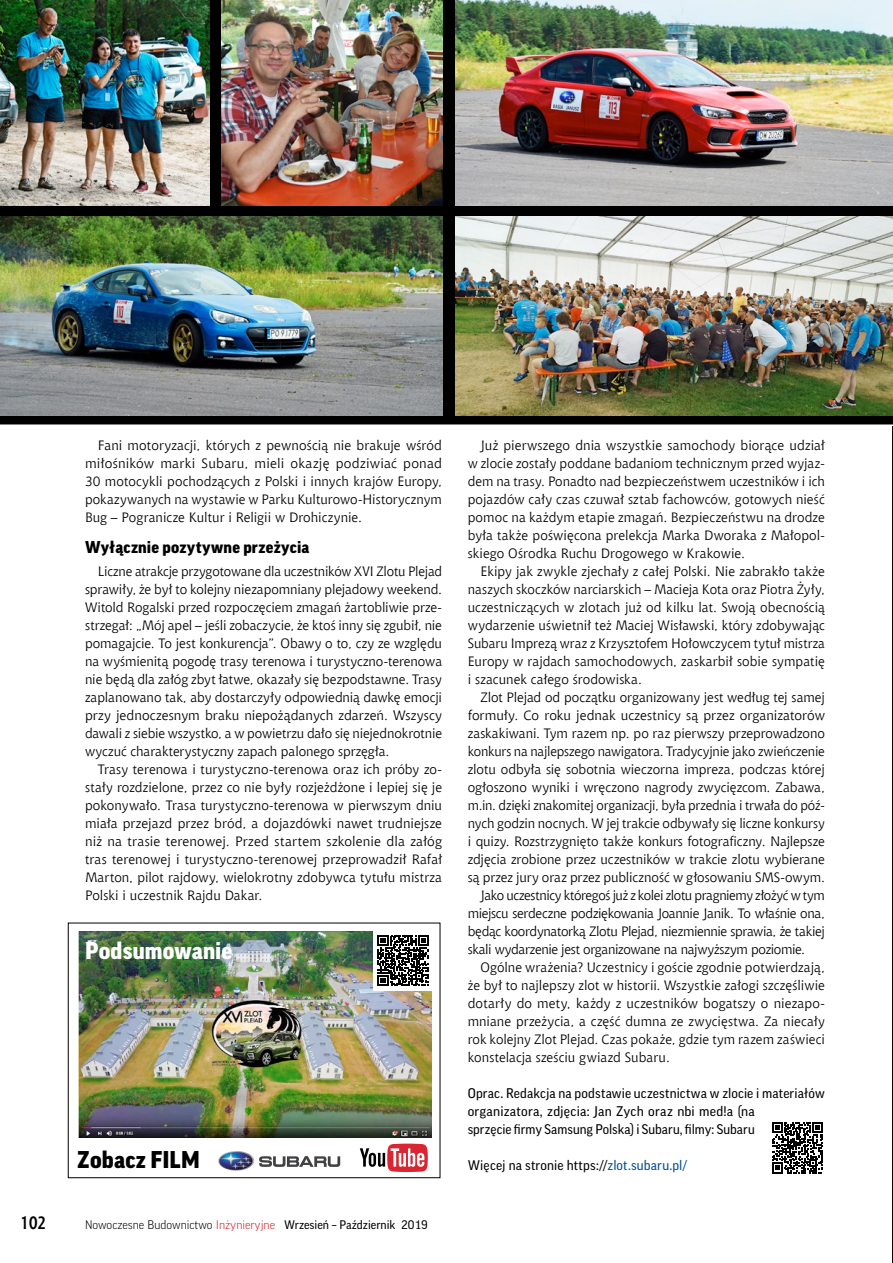
<style>
.page{position:relative;width:893px;height:1263px;background:#fff}
.page>*{position:absolute;margin:0;border:0;box-sizing:border-box;transform-origin:0 0}
.t1{font:900 23.4px "Good Pro";letter-spacing:.005em;color:#fff}
.t2{font:900 23.4px "Good Pro";letter-spacing:.005em;color:#000}
.t3{font:700 18px "Aerton Cnd EFN";color:#000}
.t4{font:900 16.5px "Good Pro";letter-spacing:.015em;color:#000}
.t5{font:13.5px/18px "Chianti EU";color:#000;text-align:justify}
.t6{font:13.5px/18px "Good Pro";letter-spacing:.01em;color:#000}
.t7{font:13.5px "Chianti EU";letter-spacing:-.025em;color:#000}
.t8{font:13.5px "Chianti EU";letter-spacing:-.03em;color:#000}
.t9{font:12px "Good Pro";color:#000}
.s1{color:#004d95}
.s2{font-weight:300}
.s3{font-weight:300;color:#d2232a}
</style>
<div class="page">
<hr style="left:892px;top:0;width:1px;height:1263px;background:#000">
<svg style="left:0;top:0;width:893px;height:426px;background:#1c1c1a"></svg>
<svg style="left:772px;top:1122px;width:51px;height:52px"></svg>
<img style="left:0;top:217px;width:442px;height:198px">
<img style="left:0;top:0;width:209px;height:205px">
<img style="left:455px;top:0;width:438px;height:205px">
<img style="left:455px;top:217px;width:438px;height:198px">
<img style="left:221px;top:0;width:221px;height:205px">
<div style="left:68px;top:923px;width:372px;height:255px;border:1px solid #000"></div>
<img style="left:78px;top:931px;width:353px;height:206px">
<div style="left:373px;top:931px;width:60px;height:59px;background:#fff"></div>
<svg style="left:378px;top:935px;width:51px;height:51px"></svg>
<svg style="left:360px;top:1143px;width:68px;height:29px"></svg>
<svg style="left:259px;top:1156px;width:81px;height:11px"></svg>
<img style="left:218px;top:1151px;width:36px;height:19px">
<p class="t5" style="left:85px;top:436px;width:359px;text-indent:13px">Fani motoryzacji, których z pewnością nie brakuje wśród miłośników marki Subaru, mieli okazję podziwiać ponad 30 motocykli pochodzących z Polski i innych krajów Europy, pokazywanych na wystawie w Parku Kulturowo-Historycznym Bug – Pogranicze Kultur i Religii w Drohiczynie.</p>
<p class="t4" style="left:85px;top:538px;width:226px">Wyłącznie pozytywne przeżycia</p>
<p class="t5" style="left:85px;top:562px;width:359px;text-indent:13px">Liczne atrakcje przygotowane dla uczestników XVI Zlotu Plejad sprawiły, że był to kolejny niezapomniany plejadowy weekend.<br>Witold Rogalski przed rozpoczęciem zmagań żartobliwie prze&shy;strzegał: „Mój apel – jeśli zobaczycie, że ktoś inny się zgubił, nie pomagajcie. To jest konkurencja”. Obawy o to, czy ze względu na wyśmienitą pogodę trasy terenowa i turystyczno-terenowa nie będą dla załóg zbyt łatwe, okazały się bezpodstawne. Trasy zaplanowano tak, aby dostarczyły odpowiednią dawkę emocji przy jednoczesnym braku niepożądanych zdarzeń. Wszyscy dawali z siebie wszystko, a w powietrzu dało się niejednokrotnie wyczuć charakterystyczny zapach palonego sprzęgła.</p>
<p class="t5" style="left:85px;top:760px;width:359px;text-indent:13px">Trasy terenowa i turystyczno-terenowa oraz ich próby zo&shy;stały rozdzielone, przez co nie były rozjeżdżone i lepiej się je pokonywało. Trasa turystyczno-terenowa w pierwszym dniu miała przejazd przez bród, a dojazdówki nawet trudniejsze niż na trasie terenowej. Przed startem szkolenie dla załóg tras terenowej i turystyczno-terenowej przeprowadził Rafał Marton, pilot rajdowy, wielokrotny zdobywca tytułu mistrza Polski i uczestnik Rajdu Dakar.</p>
<h1 class="t1" style="left:85px;top:937px;width:149px">Podsumowanie</h1>
<p class="t5" style="left:468px;top:436px;width:359px;text-indent:13px">Już pierwszego dnia wszystkie samochody biorące udział w zlocie zostały poddane badaniom technicznym przed wyjaz&shy;dem na trasy. Ponadto nad bezpieczeństwem uczestników i ich pojazdów cały czas czuwał sztab fachowców, gotowych nieść pomoc na każdym etapie zmagań. Bezpieczeństwu na drodze była także poświęcona prelekcja Marka Dworaka z Małopol&shy;skiego Ośrodka Ruchu Drogowego w Krakowie.</p>
<p class="t5" style="left:468px;top:562px;width:359px;text-indent:13px">Ekipy jak zwykle zjechały z całej Polski. Nie zabrakło także naszych skoczków narciarskich – Macieja Kota oraz Piotra Żyły, uczestniczących w zlotach już od kilku lat. Swoją obecnością wydarzenie uświetnił też Maciej Wisławski, który zdobywając Subaru Imprezą wraz z Krzysztofem Hołowczycem tytuł mistrza Europy w rajdach samochodowych, zaskarbił sobie sympatię i szacunek całego środowiska.</p>
<p class="t5" style="left:480px;top:688px;width:346px">Zlot Plejad od początku organizowany jest według tej samej</p>
<p class="t5" style="left:468px;top:706px;width:359px">formuły. Co roku jednak uczestnicy są przez organizatorów</p>
<p class="t5" style="left:468px;top:724px;width:359px">zaskakiwani. Tym razem np. po raz pierwszy przeprowadzono</p>
<p class="t5" style="left:468px;top:742px;width:359px">konkurs na najlepszego nawigatora. Tradycyjnie jako zwieńczenie</p>
<p class="t5" style="left:468px;top:760px;width:359px">zlotu odbyła się sobotnia wieczorna impreza, podczas której</p>
<p class="t5" style="left:468px;top:778px;width:359px">ogłoszono wyniki i wręczono nagrody zwycięzcom. Zabawa,</p>
<p class="t5" style="left:468px;top:796px;width:359px">m.in. dzięki znakomitej organizacji, była przednia i trwała do póź-</p>
<p class="t5" style="left:468px;top:814px;width:359px">nych godzin nocnych. W jej trakcie odbywały się liczne konkursy</p>
<p class="t5" style="left:468px;top:832px;width:359px">i quizy. Rozstrzygnięto także konkurs fotograficzny. Najlepsze</p>
<p class="t5" style="left:468px;top:850px;width:359px">zdjęcia zrobione przez uczestników w trakcie zlotu wybierane</p>
<p class="t5" style="left:468px;top:868px;width:359px">są przez jury oraz przez publiczność w głosowaniu SMS-owym.</p>
<p class="t7" style="left:480px;top:887px;width:346px">Jako uczestnicy któregoś już z kolei zlotu pragniemy złożyć w tym</p>
<p class="t8" style="left:468px;top:905px;width:359px">miejscu serdeczne podziękowania Joannie Janik. To właśnie ona,</p>
<p class="t7" style="left:468px;top:923px;width:359px">będąc koordynatorką Zlotu Plejad, niezmiennie sprawia, że takiej</p>
<p class="t7" style="left:468px;top:941px;width:339px">skali wydarzenie jest organizowane na najwyższym poziomie.</p>
<p class="t5" style="left:480px;top:958px;width:346px">Ogólne wrażenia? Uczestnicy i goście zgodnie potwierdzają,</p>
<p class="t5" style="left:468px;top:976px;width:359px">że był to najlepszy zlot w historii. Wszystkie załogi szczęśliwie</p>
<p class="t5" style="left:468px;top:994px;width:359px">dotarły do mety, każdy z uczestników bogatszy o niezapo-</p>
<p class="t5" style="left:468px;top:1012px;width:359px">mniane przeżycia, a część dumna ze zwycięstwa. Za niecały</p>
<p class="t5" style="left:468px;top:1030px;width:359px">rok kolejny Zlot Plejad. Czas pokaże, gdzie tym razem zaświeci</p>
<p class="t5" style="left:468px;top:1048px;width:204px">konstelacja sześciu gwiazd Subaru.</p>
<p class="t6" style="left:468px;top:1084px;width:359px">Oprac. Redakcja na podstawie uczestnictwa w zlocie i materiałów organizatora, zdjęcia: Jan Zych oraz nbi med!a (na<br>sprzęcie firmy Samsung Polska) i Subaru, filmy: Subaru</p>
<h1 class="t2" style="left:77px;top:1146px;width:124px">Zobacz FILM</h1>
<p class="t6" style="left:468px;top:1156px;width:221px">Więcej na stronie https://<span class="s1">zlot.subaru.pl/</span></p>
<h2 class="t3" style="left:21px;top:1212px;width:27px">102</h2>
<p class="t9" style="left:85px;top:1218px;width:344px"><span class="s2">Nowoczesne Budownictwo</span> <span class="s3">Inżynieryjne</span> Wrzesień – Październik 2019</p>
</div>
